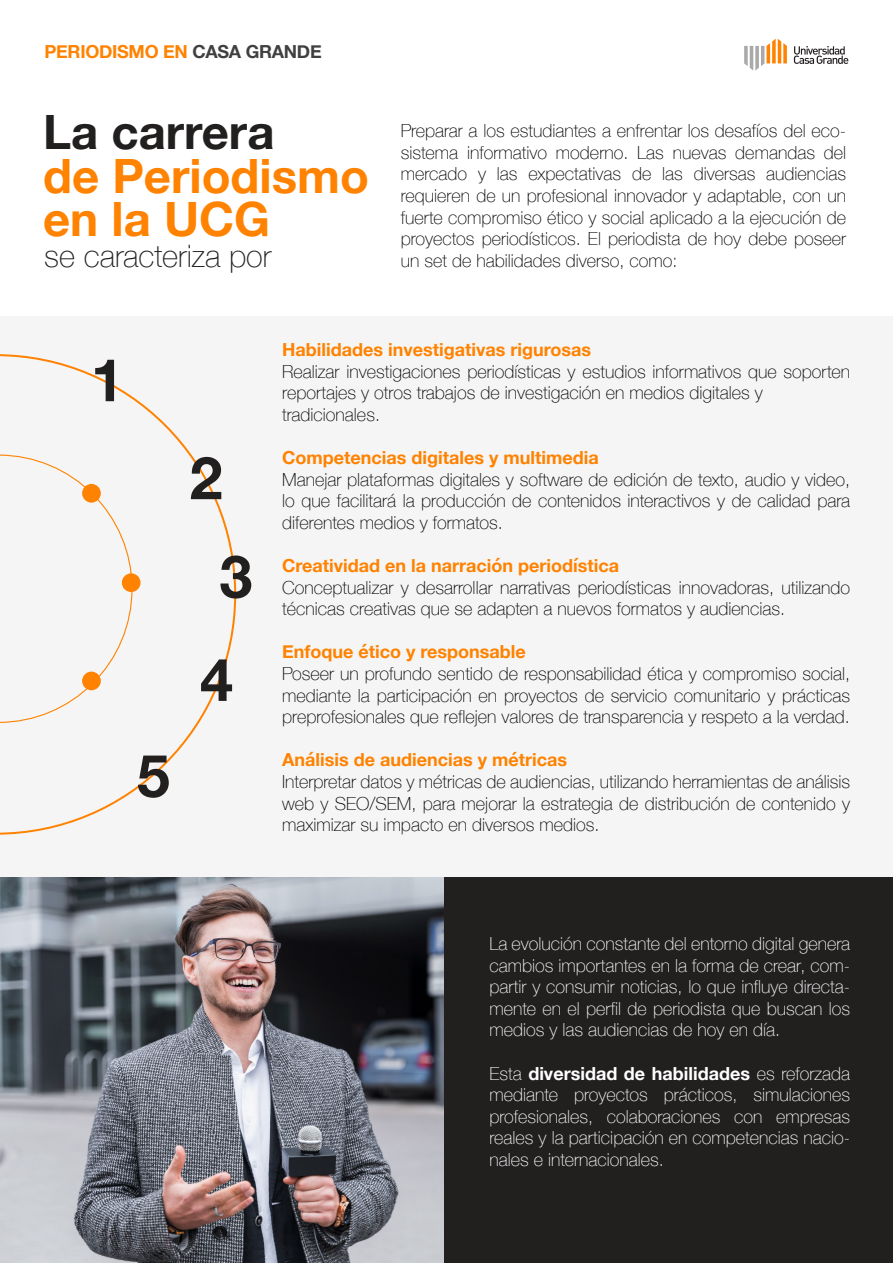
<style>
.page{position:relative;width:893px;height:1263px;background:#fff}
.page>*{position:absolute;margin:0;border:0;box-sizing:border-box;transform-origin:0 0}
.t1{font:700 59.25px/100.8px "Helvetica Neue";color:#221f1f;text-align:center}
.t2{font:700 47.25px/43.5px "Helvetica Neue";color:#ff8200}
.t3{font:700 47.25px "Helvetica Neue";color:#221f1f}
.t4{font:100 30.9px "Helvetica Neue";color:#221f1f}
.t5{font:100 18px/21.6px "Helvetica Neue";color:#000;text-align:justify}
.t6{font:100 18px/21.6px "Helvetica Neue";color:#fff;text-align:justify}
.t7{font:700 18px "Helvetica Neue";color:#ff8200}
.s1{color:#404041}
.s2{font-weight:700}
</style>
<div class="page">
<div style="left:0;top:316px;width:892px;height:565px;background:#f5f5f5"></div>
<img style="left:0;top:877px;width:444px;height:386px">
<svg style="left:744px;top:39px;width:43px;height:32px"></svg>
<svg style="left:794px;top:46px;width:54px;height:18px"></svg>
<div style="left:444px;top:877px;width:449px;height:386px;background:#221f1f"></div>
<svg style="left:0;top:354px;width:237px;height:481px"></svg>
<svg style="left:0;top:454px;width:133px;height:269px"></svg>
<div style="left:82px;top:484px;width:19px;height:19px;background:#ff8200;border-radius:50%"></div>
<div style="left:82px;top:672px;width:19px;height:18px;background:#ff8200;border-radius:50%"></div>
<div style="left:122px;top:573px;width:19px;height:19px;background:#ff8200;border-radius:50%"></div>
<p class="t7" style="left:44px;top:38px;width:279px">PERIODISMO EN <span class="s1">CASA GRANDE</span></p>
<h2 class="t3" style="left:43px;top:95px;width:233px">La carrera</h2>
<h2 class="t2" style="left:43px;top:155px;width:327px">de Periodismo en la UCG</h2>
<p class="t5" style="left:401px;top:119px;width:447px">Preparar a los estudiantes a enfrentar los desafíos del eco&shy;sistema informativo moderno. Las nuevas demandas del mercado y las expectativas de las diversas audiencias requieren de un profesional innovador y adaptable, con un fuerte compromiso ético y social aplicado a la ejecución de proyectos periodísticos. El periodista de hoy debe poseer</p>
<h3 class="t4" style="left:44px;top:233px;width:229px">se caracteriza por</h3>
<p class="t5" style="left:401px;top:249px;width:278px">un set de habilidades diverso, como:</p>
<h1 class="t1" style="left:91px;top:331px;width:34px">1</h1>
<h1 class="t1" style="left:137px;top:727px;width:34px">5</h1>
<h1 class="t1" style="left:190px;top:429px;width:64px">2<br>3<br>4</h1>
<p class="t7" style="left:282px;top:335px;width:310px">Habilidades investigativas rigurosas</p>
<p class="t5" style="left:282px;top:360px;width:569px;text-align:left">Realizar investigaciones periodísticas y estudios informativos que soporten reportajes y otros trabajos de investigación en medios digitales y tradicionales.</p>
<p class="t7" style="left:282px;top:443px;width:318px">Competencias digitales y multimedia</p>
<p class="t5" style="left:282px;top:468px;width:569px">Manejar plataformas digitales y software de edición de texto, audio y video, lo que facilitará la producción de contenidos interactivos y de calidad para diferentes medios y formatos.</p>
<p class="t7" style="left:282px;top:551px;width:338px">Creatividad en la narración periodística</p>
<p class="t5" style="left:282px;top:576px;width:569px">Conceptualizar y desarrollar narrativas periodísticas innovadoras, utilizando técnicas creativas que se adapten a nuevos formatos y audiencias.</p>
<p class="t7" style="left:282px;top:638px;width:245px">Enfoque ético y responsable</p>
<p class="t5" style="left:282px;top:662px;width:569px">Poseer un profundo sentido de responsabilidad ética y compromiso social, mediante la participación en proyectos de servicio comunitario y prácticas preprofesionales que reflejen valores de transparencia y respeto a la verdad.</p>
<p class="t7" style="left:282px;top:746px;width:286px">Análisis de audiencias y métricas</p>
<p class="t5" style="left:282px;top:770px;width:569px">Interpretar datos y métricas de audiencias, utilizando herramientas de análisis web y SEO/SEM, para mejorar la estrategia de distribución de contenido y maximizar su impacto en diversos medios.</p>
<p class="t6" style="left:489px;top:932px;width:362px">La evolución constante del entorno digital genera cambios importantes en la forma de crear, com&shy;partir y consumir noticias, lo que influye directa&shy;mente en el perfil de periodista que buscan los medios y las audiencias de hoy en día.</p>
<p class="t6" style="left:489px;top:1062px;width:362px">Esta <span class="s2">diversidad de habilidades</span> es reforzada mediante proyectos prácticos, simulaciones profesionales, colaboraciones con empresas reales y la participación en competencias nacio&shy;nales e internacionales.</p>
</div>
